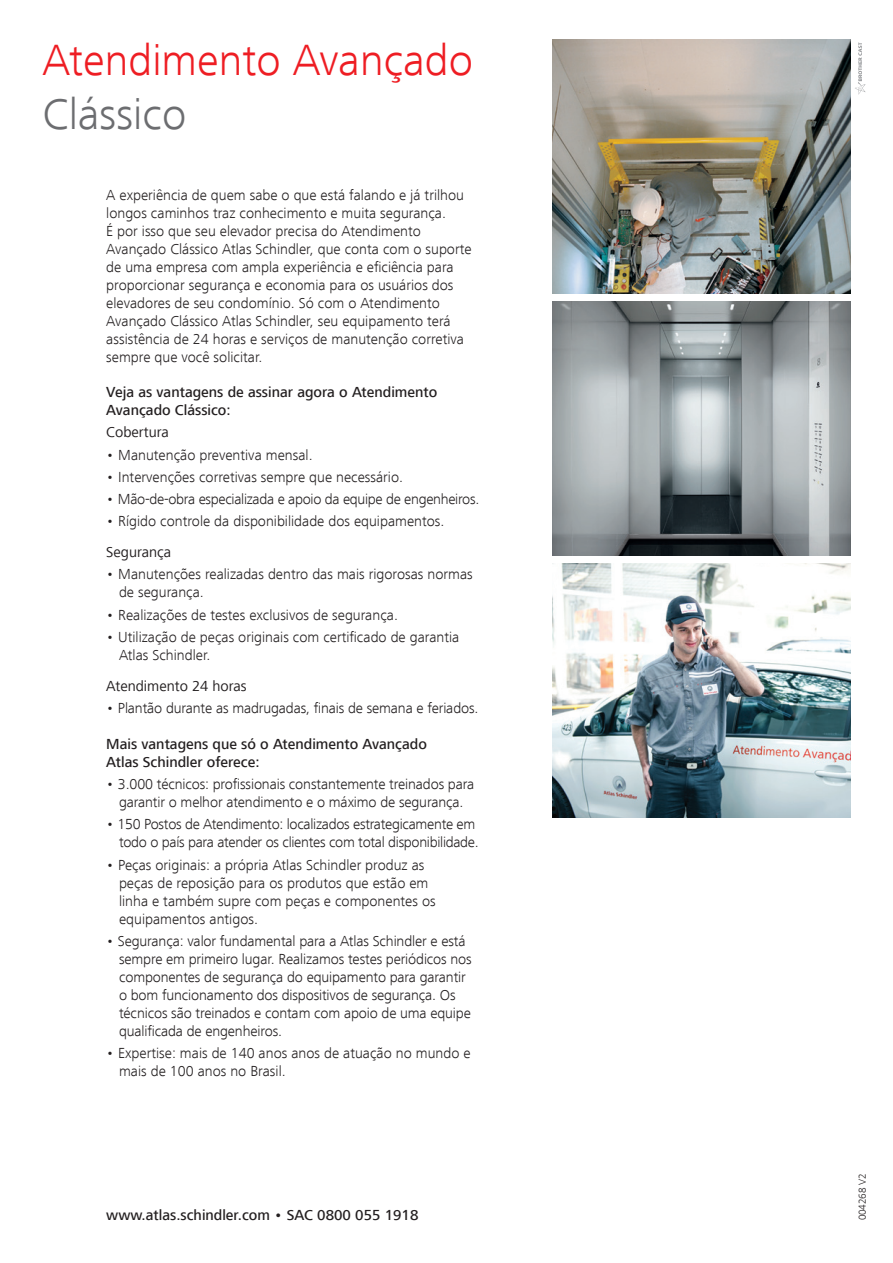
<style>
.page{position:relative;width:893px;height:1263px;background:#fff}
.page>*{position:absolute;margin:0;border:0;box-sizing:border-box;transform-origin:0 0}
.t1{font:300 45px "Frutiger Next LT";color:#ee1d23}
.t2{font:300 45px "Frutiger Next LT";color:#6c6d70}
.t3{font:300 15px/18px "Frutiger Next LT";color:#231f20}
.t4{font:300 15px/18px "Frutiger Next LT";letter-spacing:-.02em;color:#231f20;text-align:right}
.t5{font:500 15px/18px "Frutiger Next LT";color:#231f20}
.t6{font:15px "Frutiger Next LT";color:#231f20}
.t7{font:300 10.5px "Frutiger Next LT";letter-spacing:-.01em;color:#231f20}
</style>
<div class="page">
<svg style="left:855px;top:43px;width:11px;height:52px"></svg>
<img style="left:553px;top:302px;width:297px;height:254px">
<img style="left:553px;top:40px;width:297px;height:254px">
<img style="left:553px;top:563px;width:297px;height:254px">
<p class="t1" style="left:43px;top:35px;width:432px">Atendimento Avançado</p>
<h1 class="t2" style="left:43px;top:89px;width:145px">Clássico</h1>
<p class="t3" style="left:106px;top:186px;width:367px">A experiência de quem sabe o que está falando e já trilhou longos caminhos traz conhecimento e muita segurança.<br>É por isso que seu elevador precisa do Atendimento Avançado Clássico Atlas Schindler, que conta com o suporte</p>
<p class="t3" style="left:106px;top:258px;width:349px">de uma empresa com ampla experiência e eficiência para</p>
<p class="t3" style="left:106px;top:276px;width:359px">proporcionar segurança e economia para os usuários dos elevadores de seu condomínio. Só com o Atendimento Avançado Clássico Atlas Schindler, seu equipamento terá assistência de 24 horas e serviços de manutenção corretiva sempre que você solicitar.</p>
<p class="t5" style="left:106px;top:383px;width:332px">Veja as vantagens de assinar agora o Atendimento<br>Avançado Clássico:</p>
<p class="t6" style="left:106px;top:424px;width:64px">Cobertura</p>
<p class="t3" style="left:106px;top:446px;width:208px">• Manutenção preventiva mensal.</p>
<p class="t3" style="left:106px;top:468px;width:298px">• Intervenções corretivas sempre que necessário.</p>
<p class="t4" style="left:106px;top:490px;width:375px">• Mão-de-obra especializada e apoio da equipe de engenheiros.</p>
<p class="t3" style="left:106px;top:512px;width:340px">• Rígido controle da disponibilidade dos equipamentos.</p>
<p class="t6" style="left:106px;top:544px;width:67px">Segurança</p>
<p class="t3" style="left:119px;top:565px;width:355px;text-indent:-13px">• Manutenções realizadas dentro das mais rigorosas normas de segurança.</p>
<p class="t3" style="left:106px;top:606px;width:293px">• Realizações de testes exclusivos de segurança.</p>
<p class="t3" style="left:106px;top:628px;width:355px">• Utilização de peças originais com certificado de garantia</p>
<p class="t3" style="left:119px;top:646px;width:93px">Atlas Schindler.</p>
<p class="t6" style="left:106px;top:677px;width:142px">Atendimento 24 horas</p>
<p class="t3" style="left:106px;top:699px;width:374px">• Plantão durante as madrugadas, finais de semana e feriados.</p>
<p class="t5" style="left:106px;top:735px;width:322px">Mais vantagens que só o Atendimento Avançado<br>Atlas Schindler oferece:</p>
<p class="t3" style="left:106px;top:775px;width:369px">• 3.000 técnicos: profissionais constantemente treinados para</p>
<p class="t3" style="left:119px;top:793px;width:346px">garantir o melhor atendimento e o máximo de segurança.</p>
<p class="t4" style="left:106px;top:815px;width:374px">• 150 Postos de Atendimento: localizados estrategicamente em todo o país para atender os clientes com total disponibilidade.</p>
<p class="t3" style="left:119px;top:856px;width:318px;text-indent:-13px">• Peças originais: a própria Atlas Schindler produz as peças de reposição para os produtos que estão em linha e também supre com peças e componentes os equipamentos antigos.</p>
<p class="t3" style="left:119px;top:932px;width:354px;text-indent:-13px">• Segurança: valor fundamental para a Atlas Schindler e está sempre em primeiro lugar. Realizamos testes periódicos nos componentes de segurança do equipamento para garantir</p>
<p class="t3" style="left:119px;top:986px;width:353px">o bom funcionamento dos dispositivos de segurança. Os técnicos são treinados e contam com apoio de uma equipe</p>
<p class="t3" style="left:119px;top:1022px;width:165px">qualificada de engenheiros.</p>
<p class="t3" style="left:119px;top:1044px;width:353px;text-indent:-13px">• Expertise: mais de 140 anos anos de atuação no mundo e mais de 100 anos no Brasil.</p>
<p class="t5" style="left:106px;top:1206px;width:314px">www.atlas.schindler.com • SAC 0800 055 1918</p>
<p class="t7" style="left:856px;top:1220px;width:48px;rotate:-90deg">004268 V2</p>
</div>
